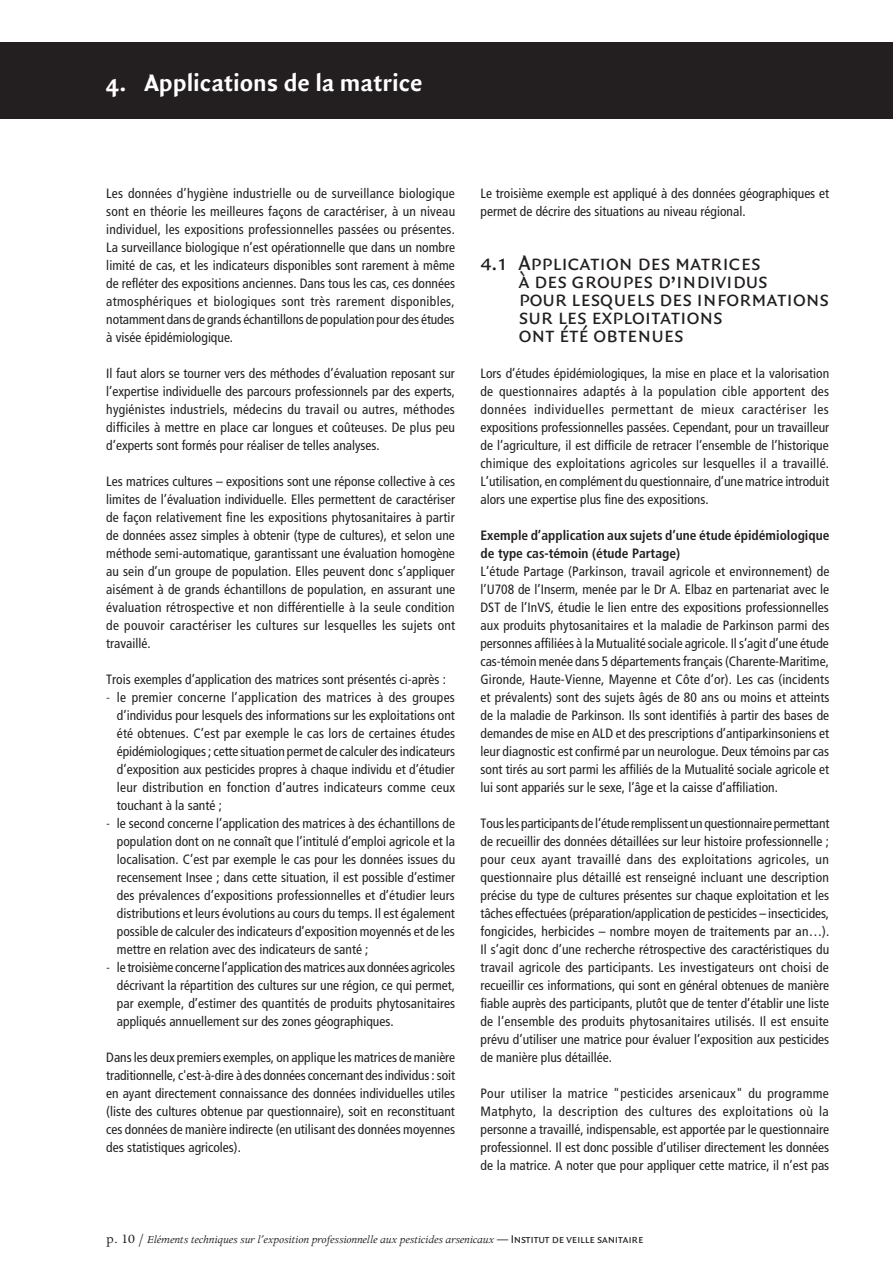
<style>
.page{position:relative;width:893px;height:1263px;background:#fff}
.page>*{position:absolute;margin:0;border:0;box-sizing:border-box;transform-origin:0 0}
.MenP_Titre1_Chap_x{font:700 25.5px "Quadraat Sans";color:#fff}
.MenP_Titre3_xx{font:22.5px/18px "Quadraat Sans Caps";color:#231f20}
.Labeur{font:condensed 13.5px/18px "Frutiger LT Std";color:#231f20;text-align:justify}
.Labeur_Tiret_1Nv{font:condensed 13.5px/18px "Frutiger LT Std";color:#231f20;text-align:justify}
.Labeur_bold{font:700 condensed 13.5px/18px "Frutiger LT Std";color:#231f20}
.t1{font:italic 12px "Apollo";letter-spacing:-.015em;color:#231f20}
.s1{font-weight:300}
.s2{font-style:normal;font-size:14.25px}
.s3{font-family:"Quadraat Sans Caps";font-style:normal}
</style>
<div class="page">
<div style="left:0;top:43px;width:893px;height:76px;background:#231f20"></div>
<p class="MenP_Titre1_Chap_x" style="left:106px;top:69px;width:318px">4. Applications de la matrice</p>
<p class="Labeur" style="left:106px;top:184px;width:350px">Les données d’hygiène industrielle ou de surveillance biologique sont en théorie les meilleures façons de caractériser, à un niveau individuel, les expositions professionnelles passées ou présentes.<br>La surveillance biologique n’est opérationnelle que dans un nombre limité de cas, et les indicateurs disponibles sont rarement à même de refléter des expositions anciennes. Dans tous les cas, ces données atmosphériques et biologiques sont très rarement disponibles, notamment dans de grands échantillons de population pour des études à visée épidémiologique.</p>
<p class="Labeur" style="left:106px;top:364px;width:350px">Il faut alors se tourner vers des méthodes d’évaluation reposant sur l’expertise individuelle des parcours professionnels par des experts, hygiénistes industriels, médecins du travail ou autres, méthodes difficiles à mettre en place car longues et coûteuses. De plus peu d’experts sont formés pour réaliser de telles analyses.</p>
<p class="Labeur" style="left:106px;top:472px;width:350px">Les matrices cultures – expositions sont une réponse collective à ces limites de l’évaluation individuelle. Elles permettent de caractériser de façon relativement fine les expositions phytosanitaires à partir de données assez simples à obtenir (type de cultures), et selon une méthode semi-automatique, garantissant une évaluation homogène au sein d’un groupe de population. Elles peuvent donc s’appliquer aisément à de grands échantillons de population, en assurant une évaluation rétrospective et non différentielle à la seule condition de pouvoir caractériser les cultures sur lesquelles les sujets ont travaillé.</p>
<p class="Labeur" style="left:106px;top:670px;width:341px">Trois exemples d’application des matrices sont présentés ci-après :</p>
<p class="Labeur_Tiret_1Nv" style="left:117px;top:688px;width:340px;text-indent:-11px"><span class="s1">-</span> le premier concerne l’application des matrices à des groupes d’individus pour lesquels des informations sur les exploitations ont été obtenues. C’est par exemple le cas lors de certaines études épidémiologiques ; cette situation permet de calculer des indicateurs d’exposition aux pesticides propres à chaque individu et d’étudier leur distribution en fonction d’autres indicateurs comme ceux touchant à la santé ;</p>
<p class="Labeur_Tiret_1Nv" style="left:117px;top:814px;width:340px;text-indent:-11px"><span class="s1">-</span> le second concerne l’application des matrices à des échantillons de population dont on ne connaît que l’intitulé d’emploi agricole et la localisation. C’est par exemple le cas pour les données issues du recensement Insee ; dans cette situation, il est possible d’estimer des prévalences d’expositions professionnelles et d’étudier leurs distributions et leurs évolutions au cours du temps. Il est également possible de calculer des indicateurs d’exposition moyennés et de les mettre en relation avec des indicateurs de santé ;</p>
<p class="Labeur_Tiret_1Nv" style="left:117px;top:958px;width:340px;text-indent:-11px"><span class="s1">-</span> le troisième concerne l’application des matrices aux données agricoles décrivant la répartition des cultures sur une région, ce qui permet, par exemple, d’estimer des quantités de produits phytosanitaires appliqués annuellement sur des zones géographiques.</p>
<p class="Labeur" style="left:106px;top:1048px;width:350px">Dans les deux premiers exemples, on applique les matrices de manière traditionnelle, c'est-à-dire à des données concernant des individus : soit en ayant directement connaissance des données individuelles utiles (liste des cultures obtenue par questionnaire), soit en reconstituant ces données de manière indirecte (en utilisant des données moyennes des statistiques agricoles).</p>
<p class="Labeur" style="left:480px;top:184px;width:350px">Le troisième exemple est appliqué à des données géographiques et permet de décrire des situations au niveau régional.</p>
<p class="MenP_Titre3_xx" style="left:519px;top:254px;width:312px;text-indent:-38px">4.1 Application des matrices<br>à des groupes d’individus<br>pour lesquels des informations sur les exploitations<br>ont été obtenues</p>
<p class="Labeur" style="left:480px;top:364px;width:350px">Lors d’études épidémiologiques, la mise en place et la valorisation de questionnaires adaptés à la population cible apportent des données individuelles permettant de mieux caractériser les expositions professionnelles passées. Cependant, pour un travailleur de l’agriculture, il est difficile de retracer l’ensemble de l’historique chimique des exploitations agricoles sur lesquelles il a travaillé.<br>L’utilisation, en complément du questionnaire, d’une matrice introduit alors une expertise plus fine des expositions.</p>
<p class="Labeur_bold" style="left:480px;top:526px;width:350px">Exemple d’application aux sujets d’une étude épidémiologique de type cas-témoin (étude Partage)</p>
<p class="Labeur" style="left:480px;top:562px;width:350px">L’étude Partage (Parkinson, travail agricole et environnement) de l’U708 de l’Inserm, menée par le Dr A. Elbaz en partenariat avec le DST de l’InVS, étudie le lien entre des expositions professionnelles aux produits phytosanitaires et la maladie de Parkinson parmi des personnes affiliées à la Mutualité sociale agricole. Il s’agit d’une étude cas-témoin menée dans 5 départements français (Charente-Maritime, Gironde, Haute-Vienne, Mayenne et Côte d’or). Les cas (incidents et prévalents) sont des sujets âgés de 80 ans ou moins et atteints de la maladie de Parkinson. Ils sont identifiés à partir des bases de demandes de mise en ALD et des prescriptions d’antiparkinsoniens et leur diagnostic est confirmé par un neurologue. Deux témoins par cas sont tirés au sort parmi les affiliés de la Mutualité sociale agricole et lui sont appariés sur le sexe, l’âge et la caisse d’affiliation.</p>
<p class="Labeur" style="left:480px;top:814px;width:350px">Tous les participants de l’étude remplissent un questionnaire permettant de recueillir des données détaillées sur leur histoire professionnelle ; pour ceux ayant travaillé dans des exploitations agricoles, un questionnaire plus détaillé est renseigné incluant une description précise du type de cultures présentes sur chaque exploitation et les tâches effectuées (préparation/application de pesticides – insecticides, fongicides, herbicides – nombre moyen de traitements par an…).<br>Il s’agit donc d’une recherche rétrospective des caractéristiques du travail agricole des participants. Les investigateurs ont choisi de recueillir ces informations, qui sont en général obtenues de manière fiable auprès des participants, plutôt que de tenter d’établir une liste de l’ensemble des produits phytosanitaires utilisés. Il est ensuite prévu d’utiliser une matrice pour évaluer l’exposition aux pesticides de manière plus détaillée.</p>
<p class="Labeur" style="left:480px;top:1084px;width:350px">Pour utiliser la matrice "pesticides arsenicaux" du programme Matphyto, la description des cultures des exploitations où la personne a travaillé, indispensable, est apportée par le questionnaire professionnel. Il est donc possible d’utiliser directement les données de la matrice. A noter que pour appliquer cette matrice, il n’est pas</p>
<p class="t1" style="left:106px;top:1233px;width:539px"><span class="s2">p. 10 /</span> Eléments techniques sur l’exposition professionnelle aux pesticides arsenicaux <span class="s3">— Institut de veille sanitaire</span></p>
</div>
